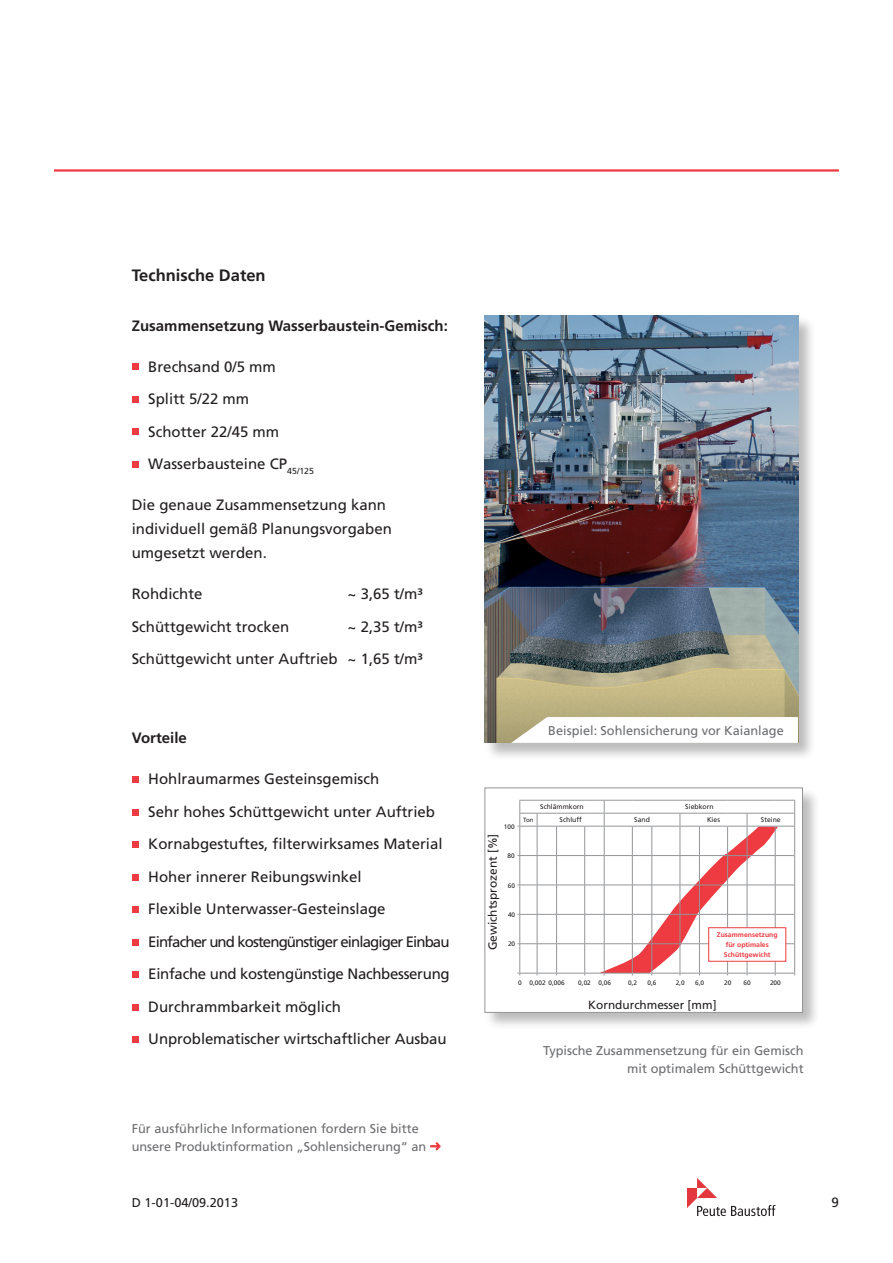
<style>
.page{position:relative;width:893px;height:1263px;background:#fff}
.page>*{position:absolute;margin:0;border:0;box-sizing:border-box;transform-origin:0 0}
.t1{font:700 16.5px "Frutiger";color:#231f20}
.t2{font:15px/32.5px "Frutiger";color:#231f20}
.t3{font:700 15px "Frutiger";color:#231f20}
.t4{font:13.5px "Frutiger";color:#231f20}
.t5{font:12.75px/18px "Frutiger";color:#6c6d70}
.t6{font:12.75px "Frutiger";color:#231f20}
.t7{font:11.85px "Frutiger";color:#231f20}
.t8{font:6.9px "Frutiger";color:#231f20}
.t9{font:700 6.9px/9.9px "Frutiger";color:#ee3a41;text-align:center}
.t10{font:6.45px "Frutiger";color:#231f20}
.t11{font:6.15px "Frutiger";color:#231f20}
</style>
<div class="page">
<hr style="left:54px;top:170px;width:785px;height:2px;background:#ee3a41">
<svg style="left:687px;top:1178px;width:88px;height:38px"></svg>
<svg style="left:132px;top:364px;width:6px;height:6px"></svg>
<div style="left:132px;top:396px;width:6px;height:7px;background:#ee3a41"></div>
<svg style="left:132px;top:429px;width:6px;height:6px"></svg>
<div style="left:132px;top:461px;width:6px;height:7px;background:#ee3a41"></div>
<div style="left:132px;top:776px;width:6px;height:7px;background:#ee3a41"></div>
<svg style="left:132px;top:809px;width:6px;height:6px"></svg>
<div style="left:132px;top:841px;width:6px;height:7px;background:#ee3a41"></div>
<svg style="left:132px;top:874px;width:6px;height:6px"></svg>
<div style="left:132px;top:906px;width:6px;height:7px;background:#ee3a41"></div>
<svg style="left:132px;top:939px;width:6px;height:6px"></svg>
<div style="left:132px;top:971px;width:6px;height:7px;background:#ee3a41"></div>
<svg style="left:132px;top:1004px;width:6px;height:6px"></svg>
<div style="left:132px;top:1036px;width:6px;height:7px;background:#ee3a41"></div>
<svg style="left:430px;top:1142px;width:11px;height:8px"></svg>
<div style="left:484px;top:787px;width:336px;height:243px;background:#231f20;opacity:.3"></div>
<div style="left:485px;top:788px;width:318px;height:224px;background:#fff"></div>
<div style="left:484px;top:315px;width:332px;height:446px;background:#231f20;opacity:.3"></div>
<img style="left:485px;top:316px;width:313px;height:427px">
<svg style="left:511px;top:717px;width:287px;height:26px"></svg>
<hr style="left:54px;top:169px;width:785px;height:2px;background:#ee3a41">
<svg style="left:517px;top:800px;width:278px;height:175px"></svg>
<div style="left:708px;top:927px;width:78px;height:34px;background:#fff;border:1px solid #ee3a41"></div>
<p class="t1" style="left:132px;top:265px;width:135px">Technische Daten</p>
<p class="t3" style="left:132px;top:317px;width:318px">Zusammensetzung Wasserbaustein-Gemisch:</p>
<p class="t2" style="left:148px;top:350px;width:167px">Brechsand 0/5 mm<br>Splitt 5/22 mm<br>Schotter 22/45 mm<br>Wasserbausteine CP<sub>45/125</sub></p>
<p class="t2" style="left:132px;top:493px;width:262px;line-height:24px">Die genaue Zusammensetzung kann individuell gemäß Planungsvorgaben umgesetzt werden.</p>
<p class="t2" style="left:132px;top:577px;width:72px">Rohdichte</p>
<p class="t2" style="left:348px;top:577px;width:77px">~ 3,65 t/m³</p>
<p class="t2" style="left:132px;top:610px;width:159px">Schüttgewicht trocken</p>
<p class="t2" style="left:132px;top:610px;width:292px;text-align:right">~ 2,35 t/m³<br>Schüttgewicht unter Auftrieb ~ 1,65 t/m³</p>
<p class="t3" style="left:132px;top:729px;width:57px">Vorteile</p>
<p class="t2" style="left:148px;top:763px;width:303px">Hohlraumarmes Gesteinsgemisch<br>Sehr hohes Schüttgewicht unter Auftrieb Kornabgestuftes, filterwirksames Material Hoher innerer Reibungswinkel<br>Flexible Unterwasser-Gesteinslage<br>Einfacher und kostengünstiger einlagiger Einbau Einfache und kostengünstige Nachbesserung Durchrammbarkeit möglich Unproblematischer wirtschaftlicher Ausbau</p>
<p class="t5" style="left:132px;top:1119px;width:296px">Für ausführliche Informationen fordern Sie bitte unsere Produktinformation „Sohlensicherung“ an</p>
<p class="t5" style="left:548px;top:721px;width:237px">Beispiel: Sohlensicherung vor Kaianlage</p>
<p class="t10" style="left:504px;top:823px;width:12px">100</p>
<p class="t7" style="left:486px;top:950px;width:118px;rotate:-90deg">Gewichtsprozent [%]</p>
<p class="t10" style="left:507px;top:852px;width:9px">80</p>
<p class="t10" style="left:508px;top:881px;width:9px">60</p>
<p class="t10" style="left:508px;top:911px;width:9px">40</p>
<p class="t10" style="left:508px;top:940px;width:9px">20</p>
<p class="t8" style="left:540px;top:803px;width:45px">Schlämmkorn</p>
<p class="t8" style="left:685px;top:803px;width:30px">Siebkorn</p>
<p class="t11" style="left:523px;top:816px;width:12px">Ton</p>
<p class="t8" style="left:560px;top:816px;width:24px">Schluff</p>
<p class="t8" style="left:634px;top:816px;width:17px">Sand</p>
<p class="t8" style="left:707px;top:816px;width:14px">Kies</p>
<p class="t8" style="left:761px;top:816px;width:21px">Steine</p>
<p class="t9" style="left:717px;top:929px;width:62px">Zusammensetzung für optimales<br>Schüttgewicht</p>
<p class="t10" style="left:518px;top:979px;width:48px">0 0,002 0,006</p>
<p class="t10" style="left:578px;top:979px;width:34px">0,02 0,06</p>
<p class="t10" style="left:628px;top:979px;width:11px">0,2</p>
<p class="t10" style="left:647px;top:979px;width:11px">0,6</p>
<p class="t10" style="left:676px;top:979px;width:11px">2,0</p>
<p class="t10" style="left:695px;top:979px;width:11px">6,0</p>
<p class="t10" style="left:724px;top:979px;width:9px">20</p>
<p class="t10" style="left:744px;top:979px;width:9px">60</p>
<p class="t10" style="left:770px;top:979px;width:12px">200</p>
<p class="t7" style="left:588px;top:998px;width:130px">Korndurchmesser [mm]</p>
<p class="t5" style="left:543px;top:1041px;width:262px;text-align:right">Typische Zusammensetzung für ein Gemisch mit optimalem Schüttgewicht</p>
<p class="t6" style="left:132px;top:1195px;width:108px">D 1-01-04/09.2013</p>
<p class="t4" style="left:831px;top:1195px;width:9px">9</p>
</div>
